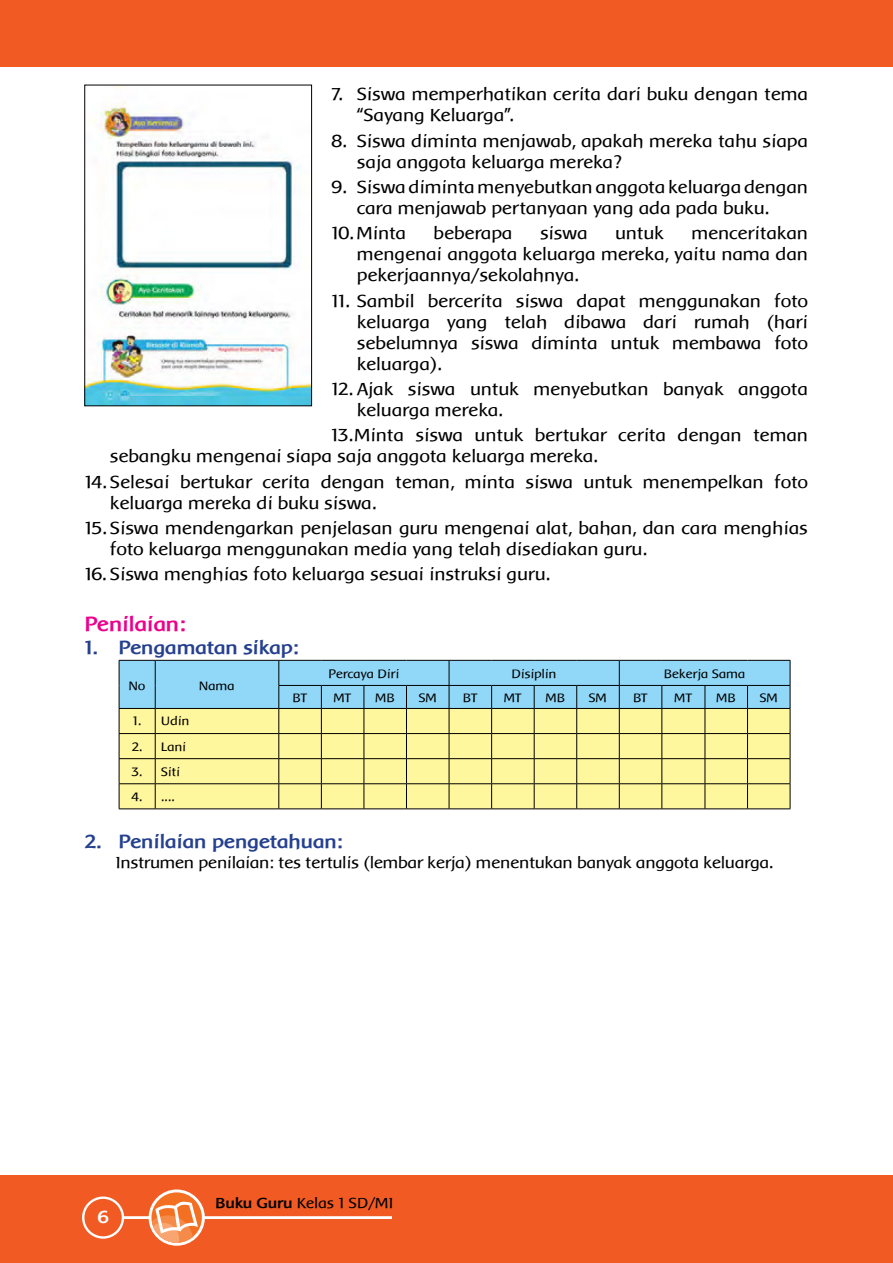
<style>
.page{position:relative;width:893px;height:1263px;background:#fff}
.page>*{position:absolute;margin:0;border:0;box-sizing:border-box;transform-origin:0 0}
._13_bold_biru{font:700 21px "Baar Metanoia";color:#ec008c}
._13_bold_biru-2{font:700 19.5px "Baar Metanoia";color:#25408f}
.t1{font:18px/21px "Baar Metanoia";color:#000}
.t2{font:700 18px "Baar Metanoia";color:#fff}
.Teks_Numbering_123{font:16.5px "Baar Metanoia";letter-spacing:-.01em;color:#000}
.t3{font:15px "Baar Metanoia";color:#000}
.t4{font:12.6px "Baar Metanoia";color:#000}
.s1{font-weight:700}
</style>
<div class="page">
<div style="left:0;top:1174px;width:892px;height:88px;background:#f15a22"></div>
<svg style="left:82px;top:1189px;width:309px;height:56px"></svg>
<div style="left:0;top:0;width:892px;height:67px;background:#f15a22"></div>
<hr style="left:119px;top:808px;width:36px;height:1px;background:#000">
<hr style="left:155px;top:808px;width:124px;height:1px;background:#000">
<hr style="left:279px;top:808px;width:42px;height:1px;background:#000">
<hr style="left:321px;top:808px;width:43px;height:1px;background:#000">
<hr style="left:364px;top:808px;width:42px;height:1px;background:#000">
<hr style="left:406px;top:808px;width:43px;height:1px;background:#000">
<hr style="left:449px;top:808px;width:42px;height:1px;background:#000">
<hr style="left:491px;top:808px;width:43px;height:1px;background:#000">
<hr style="left:534px;top:808px;width:42px;height:1px;background:#000">
<hr style="left:576px;top:808px;width:43px;height:1px;background:#000">
<hr style="left:619px;top:808px;width:42px;height:1px;background:#000">
<hr style="left:661px;top:808px;width:43px;height:1px;background:#000">
<hr style="left:704px;top:808px;width:43px;height:1px;background:#000">
<svg style="left:119px;top:660px;width:671px;height:148px;background:#cedfb0"></svg>
<hr style="left:747px;top:808px;width:43px;height:1px;background:#000">
<img style="left:86px;top:87px;width:224px;height:317px">
<div style="left:84px;top:85px;width:228px;height:321px;border:1px solid #000"></div>
<p class="t1" style="left:357px;top:84px;width:452px;text-indent:-26px">7. Siswa memperhatikan cerita dari buku dengan tema “Sayang Keluarga”.</p>
<p class="t1" style="left:357px;top:130px;width:452px;text-indent:-26px">8. Siswa diminta menjawab, apakah mereka tahu siapa saja anggota keluarga mereka?</p>
<p class="t1" style="left:357px;top:177px;width:452px;text-indent:-26px">9. Siswa diminta menyebutkan anggota keluarga dengan cara menjawab pertanyaan yang ada pada buku.</p>
<p class="t1" style="left:331px;top:223px;width:76px">10. Minta</p>
<p class="t1" style="left:434px;top:223px;width:80px">beberapa</p>
<p class="t1" style="left:540px;top:223px;width:49px">siswa</p>
<p class="t1" style="left:615px;top:223px;width:50px">untuk</p>
<p class="t1" style="left:357px;top:223px;width:452px;text-align:justify;text-indent:334px">menceritakan mengenai anggota keluarga mereka, yaitu nama dan pekerjaannya/sekolahnya.</p>
<p class="t1" style="left:357px;top:290px;width:452px;text-align:justify;text-indent:-26px">11. Sambil bercerita siswa dapat menggunakan foto keluarga yang telah dibawa dari rumah (hari sebelumnya siswa diminta untuk membawa foto keluarga).</p>
<p class="t1" style="left:357px;top:378px;width:452px;text-indent:-26px">12. Ajak siswa untuk menyebutkan banyak anggota keluarga mereka.</p>
<p class="t1" style="left:110px;top:425px;width:699px;text-indent:221px">13.Minta siswa untuk bertukar cerita dengan teman sebangku mengenai siapa saja anggota keluarga mereka.</p>
<p class="t1" style="left:110px;top:471px;width:699px;text-indent:-26px">14. Selesai bertukar cerita dengan teman, minta siswa untuk menempelkan foto keluarga mereka di buku siswa.</p>
<p class="t1" style="left:110px;top:517px;width:699px;text-indent:-26px">15. Siswa mendengarkan penjelasan guru mengenai alat, bahan, dan cara menghias foto keluarga menggunakan media yang telah disediakan guru.</p>
<p class="t1" style="left:85px;top:563px;width:467px">16. Siswa menghias foto keluarga sesuai instruksi guru.</p>
<p class="_13_bold_biru" style="left:85px;top:612px;width:102px">Penilaian:</p>
<p class="_13_bold_biru-2" style="left:85px;top:636px;width:215px">1. Pengamatan sikap:</p>
<p class="t4" style="left:129px;top:678px;width:18px">No</p>
<p class="t4" style="left:199px;top:678px;width:37px">Nama</p>
<p class="t4" style="left:328px;top:667px;width:72px">Percaya Diri</p>
<p class="t4" style="left:511px;top:667px;width:46px">Disiplin</p>
<p class="t4" style="left:663px;top:667px;width:83px">Bekerja Sama</p>
<p class="t4" style="left:293px;top:691px;width:16px">BT</p>
<p class="t4" style="left:334px;top:691px;width:19px">MT</p>
<p class="t4" style="left:375px;top:691px;width:21px">MB</p>
<p class="t4" style="left:418px;top:691px;width:20px">SM</p>
<p class="t4" style="left:463px;top:691px;width:16px">BT</p>
<p class="t4" style="left:504px;top:691px;width:19px">MT</p>
<p class="t4" style="left:545px;top:691px;width:21px">MB</p>
<p class="t4" style="left:588px;top:691px;width:20px">SM</p>
<p class="t4" style="left:633px;top:691px;width:16px">BT</p>
<p class="t4" style="left:674px;top:691px;width:19px">MT</p>
<p class="t4" style="left:716px;top:691px;width:21px">MB</p>
<p class="t4" style="left:759px;top:691px;width:20px">SM</p>
<p class="t4" style="left:133px;top:714px;width:10px">1.</p>
<p class="t4" style="left:161px;top:714px;width:30px">Udin</p>
<p class="t4" style="left:132px;top:739px;width:12px">2.</p>
<p class="t4" style="left:161px;top:739px;width:26px">Lani</p>
<p class="t4" style="left:131px;top:764px;width:13px">3.</p>
<p class="t4" style="left:161px;top:764px;width:21px">Siti</p>
<p class="t4" style="left:131px;top:789px;width:13px">4.</p>
<p class="t4" style="left:161px;top:789px;width:15px">....</p>
<p class="_13_bold_biru-2" style="left:85px;top:831px;width:259px">2. Penilaian pengetahuan:</p>
<p class="Teks_Numbering_123" style="left:116px;top:853px;width:658px">Instrumen penilaian: tes tertulis (lembar kerja) menentukan banyak anggota keluarga.</p>
<p class="t2" style="left:98px;top:1206px;width:13px">6</p>
<p class="t3" style="left:216px;top:1194px;width:179px"><span class="s1">Buku Guru</span> Kelas 1 SD/MI</p>
</div>
